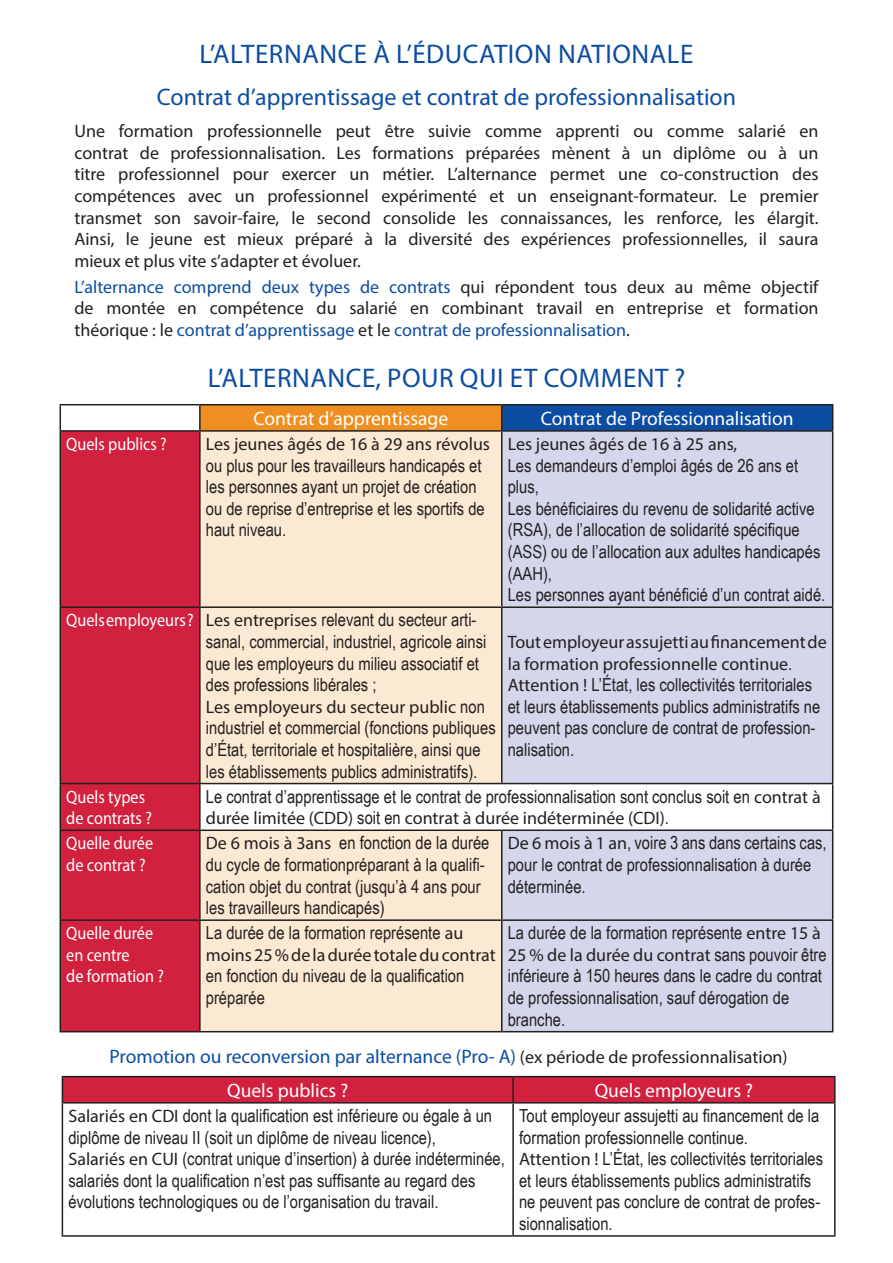
<style>
.page{position:relative;width:893px;height:1263px;background:#fff}
.page>*{position:absolute;margin:0;border:0;box-sizing:border-box;transform-origin:0 0}
.t1{font:27px "Myriad Pro";letter-spacing:.02em;color:#0d4da1}
.t2{font:24px "Myriad Pro";color:#0d4da1}
.t3{font:19.5px "Myriad Pro";color:#fff}
.t4{font:19.5px "Myriad Pro";color:#0d4da1}
.t5{font:18px/21.6px "Arial Narrow";color:#231f20}
.t6{font:18px/21.6px "Myriad Pro";color:#231f20;text-align:justify}
.t7{font:18px/21.6px "Myriad Pro";color:#fff;scale:.9 1}
.s1{color:#0d4da1}
.s2{font-family:"Myriad Pro"}
.s3{font-family:"Arial Narrow"}
.s4{font-size:18px;color:#231f20}
</style>
<div class="page">
<div style="left:200px;top:405px;width:302px;height:26px;background:#f08f21"></div>
<div style="left:502px;top:405px;width:331px;height:26px;background:#0d4da1"></div>
<div style="left:61px;top:432px;width:138px;height:599px;background:#d1213e"></div>
<div style="left:201px;top:432px;width:300px;height:599px;background:#fce9d3"></div>
<div style="left:502px;top:432px;width:330px;height:599px;background:#d4d6eb"></div>
<div style="left:200px;top:783px;width:633px;height:47px;background:#fff"></div>
<hr style="left:60px;top:404px;width:140px;height:1px;background:#231f20">
<svg style="left:60px;top:405px;width:1px;height:25px"></svg>
<hr style="left:200px;top:404px;width:302px;height:1px;background:#231f20">
<hr style="left:199px;top:405px;width:2px;height:25px;background:#231f20">
<hr style="left:502px;top:404px;width:331px;height:1px;background:#231f20">
<svg style="left:501px;top:405px;width:1px;height:25px"></svg>
<svg style="left:832px;top:405px;width:1px;height:25px"></svg>
<hr style="left:60px;top:430px;width:140px;height:2px;background:#231f20">
<hr style="left:60px;top:432px;width:1px;height:174px;background:#231f20">
<hr style="left:200px;top:430px;width:302px;height:2px;background:#231f20">
<hr style="left:199px;top:432px;width:2px;height:174px;background:#231f20">
<hr style="left:502px;top:430px;width:331px;height:2px;background:#231f20">
<hr style="left:501px;top:432px;width:1px;height:174px;background:#231f20">
<hr style="left:832px;top:432px;width:1px;height:174px;background:#231f20">
<hr style="left:60px;top:606px;width:140px;height:2px;background:#231f20">
<hr style="left:60px;top:608px;width:1px;height:175px;background:#231f20">
<hr style="left:200px;top:606px;width:302px;height:2px;background:#231f20">
<hr style="left:199px;top:608px;width:2px;height:175px;background:#231f20">
<hr style="left:502px;top:606px;width:331px;height:2px;background:#231f20">
<hr style="left:501px;top:608px;width:1px;height:175px;background:#231f20">
<hr style="left:832px;top:608px;width:1px;height:175px;background:#231f20">
<hr style="left:60px;top:783px;width:140px;height:1px;background:#231f20">
<hr style="left:60px;top:784px;width:1px;height:45px;background:#231f20">
<hr style="left:200px;top:783px;width:302px;height:1px;background:#231f20">
<hr style="left:199px;top:784px;width:2px;height:45px;background:#231f20">
<hr style="left:502px;top:783px;width:331px;height:1px;background:#231f20">
<hr style="left:832px;top:784px;width:1px;height:45px;background:#231f20">
<hr style="left:60px;top:829px;width:140px;height:2px;background:#231f20">
<hr style="left:60px;top:831px;width:1px;height:88px;background:#231f20">
<hr style="left:200px;top:829px;width:302px;height:2px;background:#231f20">
<hr style="left:199px;top:831px;width:2px;height:88px;background:#231f20">
<hr style="left:502px;top:829px;width:331px;height:2px;background:#231f20">
<hr style="left:501px;top:831px;width:1px;height:88px;background:#231f20">
<hr style="left:832px;top:831px;width:1px;height:88px;background:#231f20">
<hr style="left:60px;top:919px;width:140px;height:2px;background:#231f20">
<hr style="left:60px;top:921px;width:1px;height:110px;background:#231f20">
<hr style="left:200px;top:919px;width:302px;height:2px;background:#231f20">
<hr style="left:199px;top:921px;width:2px;height:110px;background:#231f20">
<hr style="left:502px;top:919px;width:331px;height:2px;background:#231f20">
<hr style="left:501px;top:921px;width:1px;height:110px;background:#231f20">
<hr style="left:832px;top:921px;width:1px;height:110px;background:#231f20">
<hr style="left:60px;top:1031px;width:140px;height:1px;background:#231f20">
<hr style="left:200px;top:1031px;width:302px;height:1px;background:#231f20">
<hr style="left:502px;top:1031px;width:331px;height:1px;background:#231f20">
<svg style="left:63px;top:1103px;width:771px;height:132px"></svg>
<div style="left:62px;top:1076px;width:772px;height:26px;background:#d1213e"></div>
<hr style="left:513px;top:1076px;width:323px;height:1px;background:#231f20">
<hr style="left:512px;top:1077px;width:2px;height:25px;background:#231f20">
<hr style="left:834px;top:1077px;width:2px;height:25px;background:#231f20">
<hr style="left:62px;top:1102px;width:451px;height:1px;background:#231f20">
<hr style="left:62px;top:1103px;width:1px;height:132px;background:#231f20">
<hr style="left:513px;top:1102px;width:323px;height:1px;background:#231f20">
<hr style="left:512px;top:1103px;width:2px;height:132px;background:#231f20">
<hr style="left:834px;top:1103px;width:2px;height:132px;background:#231f20">
<hr style="left:62px;top:1235px;width:451px;height:2px;background:#231f20">
<hr style="left:513px;top:1235px;width:323px;height:2px;background:#231f20">
<p class="t1" style="left:200px;top:38px;width:495px">L’ALTERNANCE À L’ÉDUCATION NATIONALE</p>
<p class="t2" style="left:157px;top:82px;width:581px">Contrat d’apprentissage et contrat de professionnalisation</p>
<p class="t6" style="left:74px;top:120px;width:746px">Une formation professionnelle peut être suivie comme apprenti ou comme salarié en contrat de professionnalisation. Les formations préparées mènent à un diplôme ou à un titre professionnel pour exercer un métier. L’alternance permet une co-construction des compétences avec un professionnel expérimenté et un enseignant-formateur. Le premier transmet son savoir-faire, le second consolide les connaissances, les renforce, les élargit.<br>Ainsi, le jeune est mieux préparé à la diversité des expériences professionnelles, il saura mieux et plus vite s’adapter et évoluer.</p>
<p class="t6" style="left:74px;top:276px;width:746px"><span class="s1">L’alternance comprend deux types de contrats</span> qui répondent tous deux au même objectif de montée en compétence du salarié en combinant travail en entreprise et formation théorique : le <span class="s1">contrat d’apprentissage</span> et le <span class="s1">contrat de professionnalisation</span>.</p>
<p class="t1" style="left:208px;top:361px;width:479px">L’ALTERNANCE, POUR QUI ET COMMENT ?</p>
<p class="t3" style="left:253px;top:406px;width:196px">Contrat d’apprentissage</p>
<p class="t3" style="left:541px;top:406px;width:254px">Contrat de Professionnalisation</p>
<p class="t7" style="left:66px;top:433px;width:113px">Quels publics ?</p>
<p class="t5" style="left:206px;top:432px;width:286px"><span class="s2">Les jeunes âgés de 16 à 29 ans révolus </span>ou plus pour les travailleurs handicapés et les personnes ayant un projet de création ou de reprise d’entreprise et les sportifs de haut niveau.</p>
<p class="t6" style="left:508px;top:433px;width:231px">Les jeunes âgés de 16 à 25 ans,</p>
<p class="t5" style="left:508px;top:454px;width:292px">Les demandeurs d’emploi âgés de 26 ans et plus,</p>
<p class="t5" style="left:508px;top:497px;width:314px">Les bénéficiaires du revenu de solidarité active (RSA), de l’allocation de solidarité spécifique (ASS) ou de l’allocation aux adultes handicapés (AAH),</p>
<p class="t5" style="left:508px;top:583px;width:319px">Les personnes ayant bénéficié d’un contrat aidé.</p>
<p class="t7" style="left:66px;top:609px;width:143px">Quels employeurs ?</p>
<p class="t5" style="left:206px;top:608px;width:282px"><span class="s2">Les entreprises</span> relevant du secteur arti&shy;sanal, commercial, industriel, agricole ainsi que les employeurs du milieu associatif et des professions libérales ;</p>
<p class="t5" style="left:206px;top:695px;width:291px"><span class="s2">Les employeurs du secteur public</span> non industriel et commercial (fonctions publiques d’État, territoriale et hospitalière, ainsi que les établissements publics administratifs).</p>
<p class="t6" style="left:508px;top:631px;width:320px">Tout employeur assujetti au financement de la formation professionnelle continue<span class="s3">.</span></p>
<p class="t5" style="left:508px;top:673px;width:314px"><span class="s2">Attention !</span> L’État, les collectivités territoriales et leurs établissements publics administratifs ne peuvent pas conclure de contrat de profession&shy;nalisation.</p>
<p class="t7" style="left:66px;top:785px;width:97px">Quels types de contrats ?</p>
<p class="t5" style="left:206px;top:785px;width:616px">Le contrat d’apprentissage et le contrat de professionnalisation sont conclus soit en <span class="s2">contrat à durée limitée (CDD)</span> soit en <span class="s2">contrat à durée indéterminée (CDI)</span>.</p>
<p class="t7" style="left:66px;top:832px;width:98px">Quelle durée de contrat ?</p>
<p class="t5" style="left:206px;top:831px;width:285px"><span class="s2">De 6 mois à 3ans</span> en fonction de la durée du cycle de formationpréparant à la qualifi&shy;cation objet du contrat (jusqu’à 4 ans pour les travailleurs handicapés)</p>
<p class="t5" style="left:508px;top:831px;width:320px"><span class="s2">De 6 mois à 1 an</span>, voire 3 ans dans certains cas, pour le contrat de professionnalisation à durée déterminée.</p>
<p class="t7" style="left:66px;top:922px;width:98px">Quelle durée</p>
<p class="t7" style="left:66px;top:944px;width:72px">en centre</p>
<p class="t7" style="left:66px;top:965px;width:110px">de formation ?</p>
<p class="t5" style="left:206px;top:921px;width:291px">La durée de la formation représente <span class="s2">au moins 25 % de la durée totale du contrat </span>en fonction du niveau de la qualification préparée</p>
<p class="t5" style="left:508px;top:921px;width:320px">La durée de la formation représente <span class="s2">entre 15 à 25 % de la durée du contrat</span> sans pouvoir être inférieure à 150 heures dans le cadre du contrat de professionnalisation, sauf dérogation de branche.</p>
<p class="t4" style="left:109px;top:1045px;width:680px">Promotion ou reconversion par alternance (Pro- A) <span class="s4">(ex période de professionnalisation)</span></p>
<p class="t3" style="left:227px;top:1078px;width:123px">Quels publics ?</p>
<p class="t3" style="left:595px;top:1078px;width:160px">Quels employeurs ?</p>
<p class="t5" style="left:68px;top:1104px;width:425px"><span class="s2">Salariés en CDI</span> dont la qualification est inférieure ou égale à un diplôme de niveau II (soit un diplôme de niveau licence),</p>
<p class="t5" style="left:68px;top:1147px;width:438px"><span class="s2">Salariés en CUI</span> (contrat unique d’insertion) à durée indéterminée,</p>
<p class="t5" style="left:68px;top:1169px;width:408px">salariés dont la qualification n’est pas suffisante au regard des évolutions technologiques ou de l’organisation du travail.</p>
<p class="t5" style="left:519px;top:1104px;width:302px">Tout employeur assujetti au financement de la formation professionnelle continue.</p>
<p class="t5" style="left:519px;top:1147px;width:306px"><span class="s2">Attention !</span> L’État, les collectivités territoriales et leurs établissements publics administratifs ne peuvent pas conclure de contrat de profes&shy;sionnalisation.</p>
</div>
